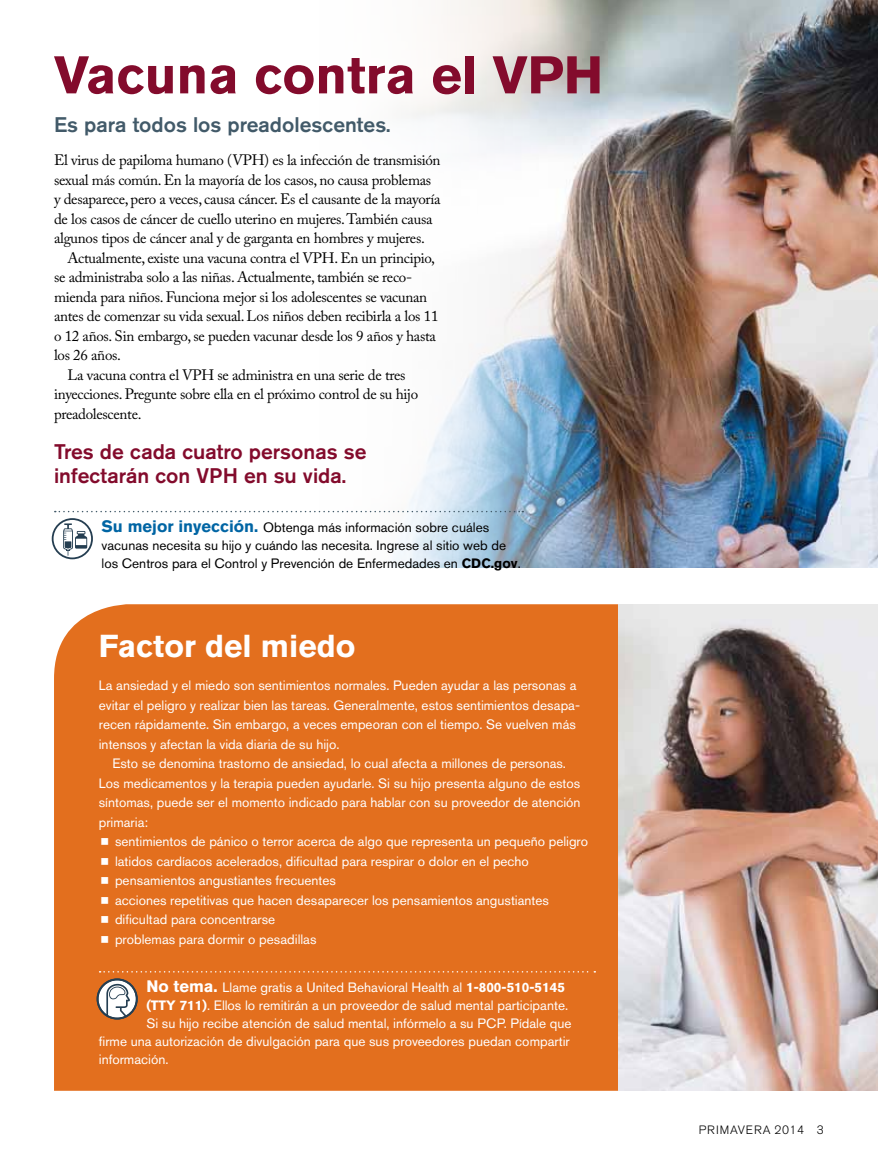
<style>
.page{position:relative;width:878px;height:1161px;background:#fff}
.page>*{position:absolute;margin:0;border:0;box-sizing:border-box;transform-origin:0 0}
.t1{font:700 52.5px "Akzidenz Grotesk BE";color:#830b2c}
.t2{font:700 31.5px "Akzidenz Grotesk BE";color:#fff}
.t3{font:500 21px/24px "Akzidenz Grotesk BE";color:#830b2c}
.t4{font:500 21px "Akzidenz Grotesk BE";color:#425a69}
.t5{font:15px/19.5px "Adobe Caslon Pro";letter-spacing:-.02em;color:#000}
.t6{font:13.5px/19.5px "Akzidenz Grotesk BE";color:#fff}
.t7{font:13.5px/18px "Akzidenz Grotesk BE";color:#000}
.t8{font:300 12px "Akzidenz Grotesk BE";letter-spacing:.05em;color:#000}
.s1{font-weight:700;font-size:16.5px;color:#0065a4}
.s2{font-weight:700}
.s3{font-weight:700;font-size:16.5px}
</style>
<div class="page">
<div style="left:54px;top:604px;width:564px;height:487px;background:#e36f1e"></div>
<img style="left:300px;top:0;width:578px;height:568px">
<img style="left:618px;top:604px;width:260px;height:487px">
<svg style="left:55px;top:511px;width:468px;height:1px"></svg>
<svg style="left:52px;top:518px;width:41px;height:41px"></svg>
<svg style="left:96px;top:971px;width:499px;height:49px;background:#e17428"></svg>
<svg style="left:101px;top:838px;width:7px;height:7px"></svg>
<svg style="left:101px;top:858px;width:7px;height:7px"></svg>
<svg style="left:101px;top:877px;width:7px;height:7px"></svg>
<svg style="left:101px;top:897px;width:7px;height:7px"></svg>
<svg style="left:101px;top:916px;width:7px;height:7px"></svg>
<svg style="left:101px;top:936px;width:7px;height:7px"></svg>
<h1 class="t1" style="left:54px;top:45px;width:550px">Vacuna contra el VPH</h1>
<h3 class="t4" style="left:54px;top:112px;width:338px">Es para todos los preadolescentes.</h3>
<p class="t5" style="left:54px;top:150px;width:388px">El virus de papiloma humano (VPH) es la infección de transmisión sexual más común. En la mayoría de los casos, no causa problemas y desaparece, pero a veces, causa cáncer. Es el causante de la mayoría de los casos de cáncer de cuello uterino en mujeres. También causa algunos tipos de cáncer anal y de garganta en hombres y mujeres.</p>
<p class="t5" style="left:68px;top:248px;width:369px">Actualmente, existe una vacuna contra el VPH. En un principio,</p>
<p class="t5" style="left:54px;top:267px;width:359px">se administraba solo a las niñas. Actualmente, también se reco-</p>
<p class="t5" style="left:54px;top:287px;width:374px">mienda para niños. Funciona mejor si los adolescentes se vacunan</p>
<p class="t5" style="left:54px;top:306px;width:386px">antes de comenzar su vida sexual. Los niños deben recibirla a los 11</p>
<p class="t5" style="left:54px;top:326px;width:383px">o 12 años. Sin embargo, se pueden vacunar desde los 9 años y hasta</p>
<p class="t5" style="left:54px;top:345px;width:68px">los 26 años.</p>
<p class="t5" style="left:68px;top:365px;width:339px">La vacuna contra el VPH se administra en una serie de tres</p>
<p class="t5" style="left:54px;top:384px;width:365px">inyecciones. Pregunte sobre ella en el próximo control de su hijo</p>
<p class="t5" style="left:54px;top:404px;width:89px">preadolescente.</p>
<h3 class="t3" style="left:54px;top:439px;width:314px">Tres de cada cuatro personas se infectarán con VPH en su vida.</h3>
<p class="t7" style="left:102px;top:518px;width:420px"><span class="s1">Su mejor inyección.</span> Obtenga más información sobre cuáles vacunas necesita su hijo y cuándo las necesita. Ingrese al sitio web de los Centros para el Control y Prevención de Enfermedades en <span class="s2">CDC.gov</span>.</p>
<h2 class="t2" style="left:99px;top:628px;width:258px">Factor del miedo</h2>
<p class="t6" style="left:99px;top:676px;width:482px">La ansiedad y el miedo son sentimientos normales. Pueden ayudar a las personas a evitar el peligro y realizar bien las tareas. Generalmente, estos sentimientos desapa&shy;recen rápidamente. Sin embargo, a veces empeoran con el tiempo. Se vuelven más intensos y afectan la vida diaria de su hijo.</p>
<p class="t6" style="left:99px;top:754px;width:483px;text-indent:14px">Esto se denomina trastorno de ansiedad, lo cual afecta a millones de personas.<br>Los medicamentos y la terapia pueden ayudarle. Si su hijo presenta alguno de estos síntomas, puede ser el momento indicado para hablar con su proveedor de atención primaria:</p>
<p class="t6" style="left:115px;top:832px;width:474px">sentimientos de pánico o terror acerca de algo que representa un pequeño peligro latidos cardíacos acelerados, dificultad para respirar o dolor en el pecho pensamientos angustiantes frecuentes<br>acciones repetitivas que hacen desaparecer los pensamientos angustiantes dificultad para concentrarse<br>problemas para dormir o pesadillas</p>
<p class="t6" style="left:146px;top:978px;width:420px"><span class="s3">No tema.</span> Llame gratis a United Behavioral Health al <span class="s2">1-800-510-5145</span></p>
<p class="t6" style="left:146px;top:996px;width:423px"><span class="s2">(TTY 711)</span>. Ellos lo remitirán a un proveedor de salud mental participante.</p>
<p class="t6" style="left:146px;top:1014px;width:426px">Si su hijo recibe atención de salud mental, infórmelo a su PCP. Pídale que</p>
<p class="t6" style="left:99px;top:1032px;width:472px">firme una autorización de divulgación para que sus proveedores puedan compartir</p>
<p class="t6" style="left:99px;top:1050px;width:71px">información.</p>
<p class="t8" style="left:698px;top:1123px;width:56px">PRI MAVERA</p>
<p class="t8" style="left:774px;top:1123px;width:51px">2014 3</p>
</div>
